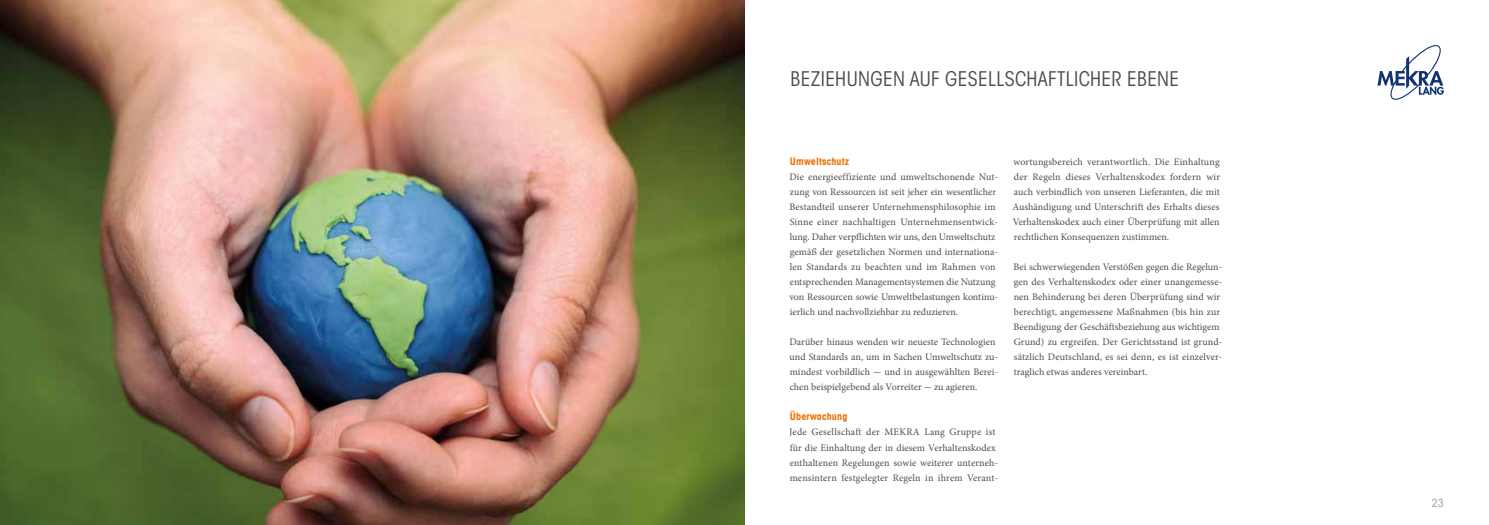
<style>
.page{position:relative;width:1489px;height:525px;background:#fff}
.page>*{position:absolute;margin:0;border:0;box-sizing:border-box;transform-origin:0 0}
.t1{font:condensed 20px "ITC Avant Garde Std";letter-spacing:.02em;color:#4d4d4c}
.t2{font:500 condensed 11.25px "ITC Avant Garde Std";color:#aeaeae}
.t3{font:10px/15px "Minion Pro";letter-spacing:.005em;color:#4d4d4c}
.t4{font:700 condensed 10px "ITC Avant Garde Std";letter-spacing:.02em;color:#ee7203}
</style>
<div class="page">
<svg style="left:1377px;top:45px;width:66px;height:55px"></svg>
<img style="left:0;top:0;width:744px;height:524px">
<h1 class="t1" style="left:790px;top:66px;width:390px">BEZIEHUNGEN AUF GESELLSCHAFTLICHER EBENE</h1>
<p class="t4" style="left:789px;top:155px;width:61px">Umweltschutz</p>
<p class="t3" style="left:789px;top:169px;width:210px">Die energieeffiziente und umweltschonende Nut&shy;zung von Ressourcen ist seit jeher ein wesentlicher Bestandteil unserer Unternehmensphilosophie im Sinne einer nachhaltigen Unternehmensentwick&shy;lung. Daher verpflichten wir uns, den Umweltschutz gemäß der gesetzlichen Normen und internationa&shy;len Standards zu beachten und im Rahmen von entsprechenden Managementsystemen die Nutzung von Ressourcen sowie Umweltbelastungen kontinu&shy;ierlich und nachvollziehbar zu reduzieren.</p>
<p class="t3" style="left:789px;top:334px;width:210px">Darüber hinaus wenden wir neueste Technologien und Standards an, um in Sachen Umweltschutz zu&shy;mindest vorbildlich - und in ausgewählten Berei&shy;chen beispielgebend als Vorreiter - zu agieren.</p>
<p class="t4" style="left:789px;top:410px;width:59px">Überwachung</p>
<p class="t3" style="left:789px;top:424px;width:210px">Jede Gesellschaft der MEKRA Lang Gruppe ist für die Einhaltung der in diesem Verhaltenskodex enthaltenen Regelungen sowie weiterer unterneh&shy;mensintern festgelegter Regeln in ihrem Verant-</p>
<p class="t3" style="left:1012px;top:154px;width:209px;text-align:justify">wortungsbereich verantwortlich. Die Einhaltung der Regeln dieses Verhaltenskodex fordern wir auch verbindlich von unseren Lieferanten, die mit Aushändigung und Unterschrift des Erhalts dieses Verhaltenskodex auch einer Überprüfung mit allen rechtlichen Konsequenzen zustimmen.</p>
<p class="t3" style="left:1013px;top:259px;width:210px">Bei schwerwiegenden Verstößen gegen die Regelun&shy;gen des Verhaltenskodex oder einer unangemesse&shy;nen Behinderung bei deren Überprüfung sind wir berechtigt, angemessene Maßnahmen (bis hin zur Beendigung der Geschäftsbeziehung aus wichtigem Grund) zu ergreifen. Der Gerichtsstand ist grund&shy;sätzlich Deutschland, es sei denn, es ist einzelver&shy;traglich etwas anderes vereinbart.</p>
<p class="t2" style="left:1431px;top:495px;width:14px">23</p>
</div>
